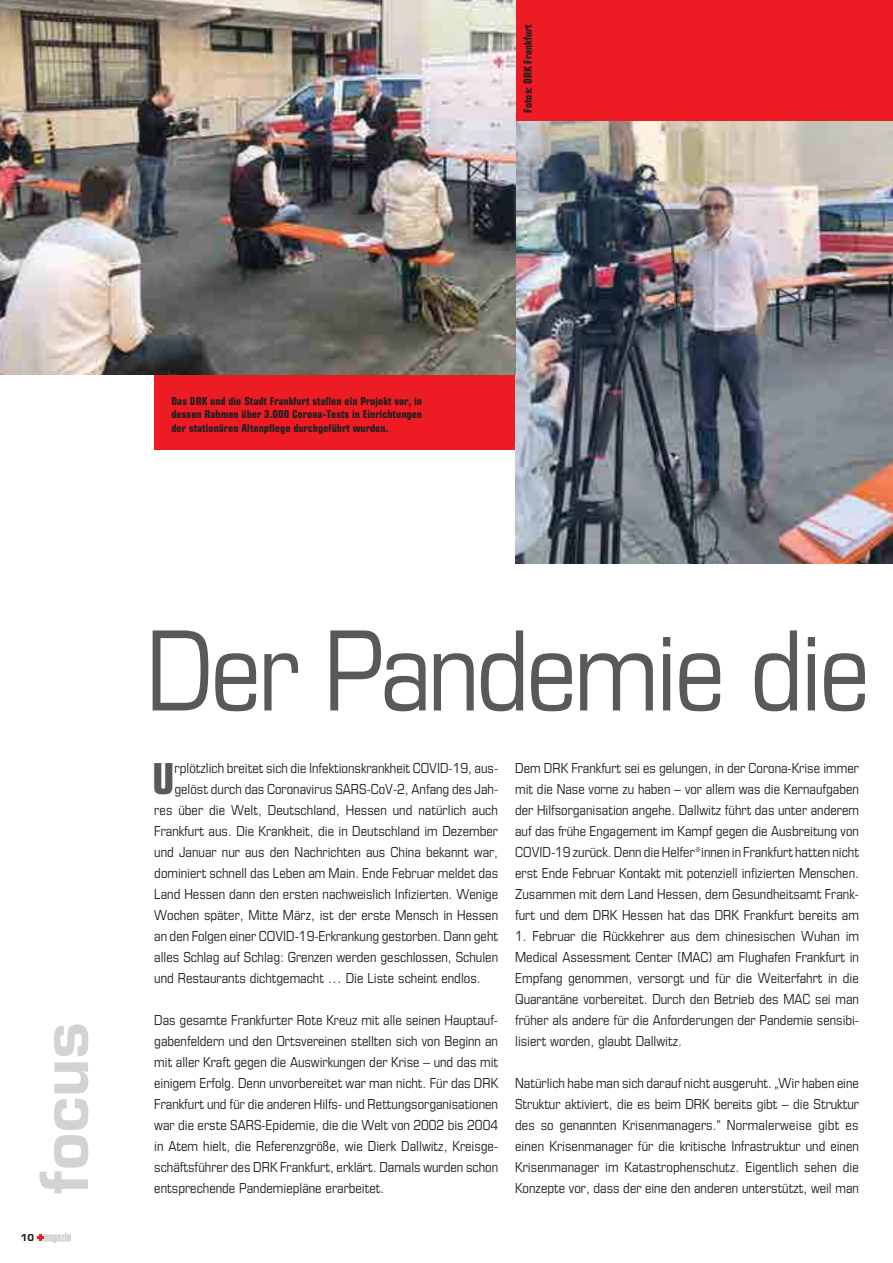
<style>
.page{position:relative;width:893px;height:1263px;background:#fff}
.page>*{position:absolute;margin:0;border:0;box-sizing:border-box;transform-origin:0 0}
.t1{font:120px "Eurostile OT Cond";letter-spacing:-.03em;color:#58595b}
.t2{font:800 72px "Eurostile OT";color:#d1d3d4}
.t3{font:800 46.5px "Eurostile OT Cond";color:#58595b}
.t4{font:15px/21px "Eurostile OT Cond";color:#231f20;text-align:justify}
.t5{font:800 12px/13.5px "Eurostile OT Cond";color:#231f20;text-align:justify}
.t6{font:800 10.5px "Eurostile OT";color:#231f20}
</style>
<div class="page">
<div style="left:154px;top:0;width:738px;height:450px;background:#ed1c24"></div>
<svg style="left:37px;top:1233px;width:34px;height:10px"></svg>
<img style="left:515px;top:121px;width:377px;height:443px">
<img style="left:0;top:0;width:515px;height:375px">
<p class="t5" style="left:522px;top:113px;width:90px;rotate:-90deg">Fotos: DRK Frankfurt</p>
<p class="t5" style="left:171px;top:395px;width:252px">Das DRK und die Stadt Frankfurt stellen ein Projekt vor, in dessen Rahmen über 3.000 Corona-Tests in Einrichtungen der stationären Altenpflege durchgeführt wurden.</p>
<h2 class="t2" style="left:36px;top:1195px;width:174px;rotate:-90deg">focus</h2>
<p class="t6" style="left:21px;top:1234px;width:15px">10</p>
<h1 class="t1" style="left:146px;top:624px;width:726px">Der Pandemie die</h1>
<h3 class="t3" style="left:152px;top:761px;width:24px">U</h3>
<p class="t4" style="left:175px;top:759px;width:325px">rplötzlich breitet sich die Infektionskrankheit COVID-19, aus-</p>
<p class="t4" style="left:175px;top:780px;width:325px">gelöst durch das Coronavirus SARS-CoV-2, Anfang des Jah-</p>
<p class="t4" style="left:154px;top:801px;width:345px">res über die Welt, Deutschland, Hessen und natürlich auch</p>
<p class="t4" style="left:154px;top:822px;width:345px">Frankfurt aus. Die Krankheit, die in Deutschland im Dezember</p>
<p class="t4" style="left:154px;top:843px;width:345px">und Januar nur aus den Nachrichten aus China bekannt war,</p>
<p class="t4" style="left:154px;top:864px;width:345px">dominiert schnell das Leben am Main. Ende Februar meldet das</p>
<p class="t4" style="left:154px;top:885px;width:345px">Land Hessen dann den ersten nachweislich Infizierten. Wenige</p>
<p class="t4" style="left:154px;top:906px;width:345px">Wochen später, Mitte März, ist der erste Mensch in Hessen</p>
<p class="t4" style="left:154px;top:927px;width:345px">an den Folgen einer COVID-19-Erkrankung gestorben. Dann geht</p>
<p class="t4" style="left:154px;top:948px;width:345px">alles Schlag auf Schlag: Grenzen werden geschlossen, Schulen</p>
<p class="t4" style="left:154px;top:969px;width:328px">und Restaurants dichtgemacht … Die Liste scheint endlos.</p>
<p class="t4" style="left:154px;top:1011px;width:345px">Das gesamte Frankfurter Rote Kreuz mit alle seinen Hauptauf&shy;gabenfeldern und den Ortsvereinen stellten sich von Beginn an mit aller Kraft gegen die Auswirkungen der Krise – und das mit einigem Erfolg. Denn unvorbereitet war man nicht. Für das DRK Frankfurt und für die anderen Hilfs- und Rettungsorganisationen war die erste SARS-Epidemie, die die Welt von 2002 bis 2004 in Atem hielt, die Referenzgröße, wie Dierk Dallwitz, Kreisge&shy;schäftsführer des DRK Frankfurt, erklärt. Damals wurden schon entsprechende Pandemiepläne erarbeitet.</p>
<p class="t4" style="left:515px;top:759px;width:345px">Dem DRK Frankfurt sei es gelungen, in der Corona-Krise immer mit die Nase vorne zu haben – vor allem was die Kernaufgaben der Hilfsorganisation angehe. Dallwitz führt das unter anderem auf das frühe Engagement im Kampf gegen die Ausbreitung von COVID-19 zurück. Denn die Helfer*innen in Frankfurt hatten nicht erst Ende Februar Kontakt mit potenziell infizierten Menschen.<br>Zusammen mit dem Land Hessen, dem Gesundheitsamt Frank&shy;furt und dem DRK Hessen hat das DRK Frankfurt bereits am</p>
<p class="t4" style="left:515px;top:927px;width:345px">1. Februar die Rückkehrer aus dem chinesischen Wuhan im Medical Assessment Center (MAC) am Flughafen Frankfurt in Empfang genommen, versorgt und für die Weiterfahrt in die Quarantäne vorbereitet. Durch den Betrieb des MAC sei man früher als andere für die Anforderungen der Pandemie sensibi&shy;lisiert worden, glaubt Dallwitz.</p>
<p class="t4" style="left:515px;top:1074px;width:345px">Natürlich habe man sich darauf nicht ausgeruht. „Wir haben eine Struktur aktiviert, die es beim DRK bereits gibt – die Struktur des so genannten Krisenmanagers.“ Normalerweise gibt es einen Krisenmanager für die kritische Infrastruktur und einen Krisenmanager im Katastrophenschutz. Eigentlich sehen die Konzepte vor, dass der eine den anderen unterstützt, weil man</p>
</div>
